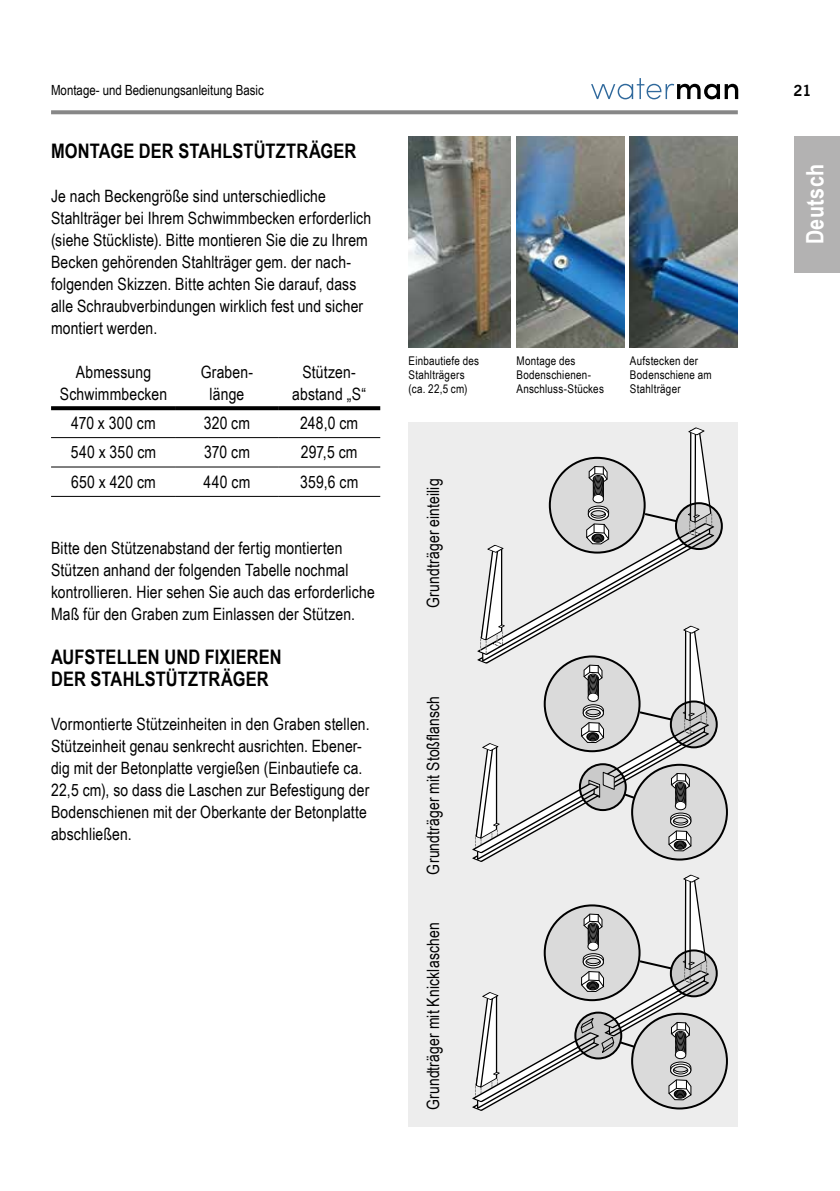
<style>
.page{position:relative;width:840px;height:1191px;background:#fff}
.page>*{position:absolute;margin:0;border:0;box-sizing:border-box;transform-origin:0 0}
.t1{font:700 24px "Arial Narrow";letter-spacing:.02em;color:#fff}
.t2{font:700 20px/22px "Arial Narrow";letter-spacing:.01em;color:#000}
.t3{font:17px/22px "Arial Narrow";letter-spacing:.01em;color:#000}
.t4{font:700 15px "News Gothic BT";color:#000}
.t5{font:14px "Arial Narrow";color:#000}
.t6{font:12px/14px "Arial Narrow";letter-spacing:.02em;color:#000}
</style>
<div class="page">
<svg style="left:51px;top:110px;width:686px;height:4px;background:#8f8f8f"></svg>
<div style="left:794px;top:136px;width:45px;height:136px;background:#b3b2b2"></div>
<svg style="left:591px;top:78px;width:146px;height:21px"></svg>
<div style="left:408px;top:422px;width:329px;height:704px;background:#ededed"></div>
<svg style="left:51px;top:406px;width:125px;height:4px"></svg>
<svg style="left:176px;top:406px;width:102px;height:4px"></svg>
<svg style="left:278px;top:406px;width:102px;height:4px"></svg>
<hr style="left:51px;top:437px;width:125px;height:1px;background:#000">
<hr style="left:176px;top:437px;width:102px;height:1px;background:#000">
<hr style="left:278px;top:437px;width:102px;height:1px;background:#000">
<hr style="left:51px;top:466px;width:125px;height:1px;background:#000">
<hr style="left:176px;top:466px;width:102px;height:1px;background:#000">
<hr style="left:278px;top:466px;width:102px;height:1px;background:#000">
<hr style="left:51px;top:496px;width:125px;height:1px;background:#000">
<hr style="left:176px;top:496px;width:102px;height:1px;background:#000">
<hr style="left:278px;top:496px;width:102px;height:1px;background:#000">
<img style="left:408px;top:136px;width:102px;height:211px">
<img style="left:629px;top:136px;width:108px;height:211px">
<img style="left:516px;top:136px;width:108px;height:211px">
<svg style="left:472px;top:427px;width:266px;height:435px"></svg>
<svg style="left:472px;top:874px;width:266px;height:237px"></svg>
<p class="t5" style="left:51px;top:80px;width:214px">Montage- und Bedienungsanleitung Basic</p>
<p class="t2" style="left:51px;top:139px;width:307px">MONTAGE DER STAHLSTÜTZTRÄGER</p>
<p class="t3" style="left:51px;top:184px;width:321px">Je nach Beckengröße sind unterschiedliche Stahlträger bei Ihrem Schwimmbecken erforderlich (siehe Stückliste). Bitte montieren Sie die zu Ihrem Becken gehörenden Stahlträger gem. der nach&shy;folgenden Skizzen. Bitte achten Sie darauf, dass alle Schraubverbindungen wirklich fest und sicher montiert werden.</p>
<p class="t3" style="left:60px;top:360px;width:109px;text-align:center">Abmessung<br>Schwimmbecken</p>
<p class="t3" style="left:201px;top:360px;width:54px;text-align:center">Graben&shy;länge</p>
<p class="t3" style="left:292px;top:360px;width:75px;text-align:center">Stützen&shy;abstand „S“</p>
<p class="t3" style="left:71px;top:411px;width:86px">470 x 300 cm</p>
<p class="t3" style="left:204px;top:411px;width:48px">320 cm</p>
<p class="t3" style="left:300px;top:411px;width:60px">248,0 cm</p>
<p class="t3" style="left:71px;top:441px;width:87px">540 x 350 cm</p>
<p class="t3" style="left:204px;top:441px;width:47px">370 cm</p>
<p class="t3" style="left:300px;top:441px;width:58px">297,5 cm</p>
<p class="t3" style="left:71px;top:470px;width:86px">650 x 420 cm</p>
<p class="t3" style="left:203px;top:470px;width:48px">440 cm</p>
<p class="t3" style="left:300px;top:470px;width:60px">359,6 cm</p>
<p class="t3" style="left:51px;top:536px;width:325px">Bitte den Stützenabstand der fertig montierten Stützen anhand der folgenden Tabelle nochmal kontrollieren. Hier sehen Sie auch das erforderliche Maß für den Graben zum Einlassen der Stützen.</p>
<p class="t2" style="left:51px;top:645px;width:232px">AUFSTELLEN UND FIXIEREN<br>DER STAHLSTÜTZTRÄGER</p>
<p class="t3" style="left:51px;top:712px;width:320px">Vormontierte Stützeinheiten in den Graben stellen.<br>Stützeinheit genau senkrecht ausrichten. Ebener&shy;dig mit der Betonplatte vergießen (Einbautiefe ca.<br>22,5 cm), so dass die Laschen zur Befestigung der Bodenschienen mit der Oberkante der Betonplatte abschließen.</p>
<p class="t6" style="left:408px;top:353px;width:72px">Einbautiefe des<br>Stahlträgers (ca. 22,5 cm)</p>
<p class="t6" style="left:516px;top:353px;width:89px">Montage des<br>Bodenschienen-<br>Anschluss-Stückes</p>
<p class="t6" style="left:629px;top:353px;width:83px">Aufstecken der<br>Bodenschiene am<br>Stahlträger</p>
<p class="t3" style="left:421px;top:608px;width:131px;rotate:-90deg">Grundträger einteilig</p>
<p class="t3" style="left:421px;top:874px;width:180px;rotate:-90deg">Grundträger mit Stoßflansch</p>
<p class="t3" style="left:421px;top:1110px;width:189px;rotate:-90deg">Grundträger mit Knicklaschen</p>
<p class="t4" style="left:793px;top:82px;width:20px">21</p>
<h1 class="t1" style="left:796px;top:244px;width:82px;rotate:-90deg">Deutsch</h1>
</div>
